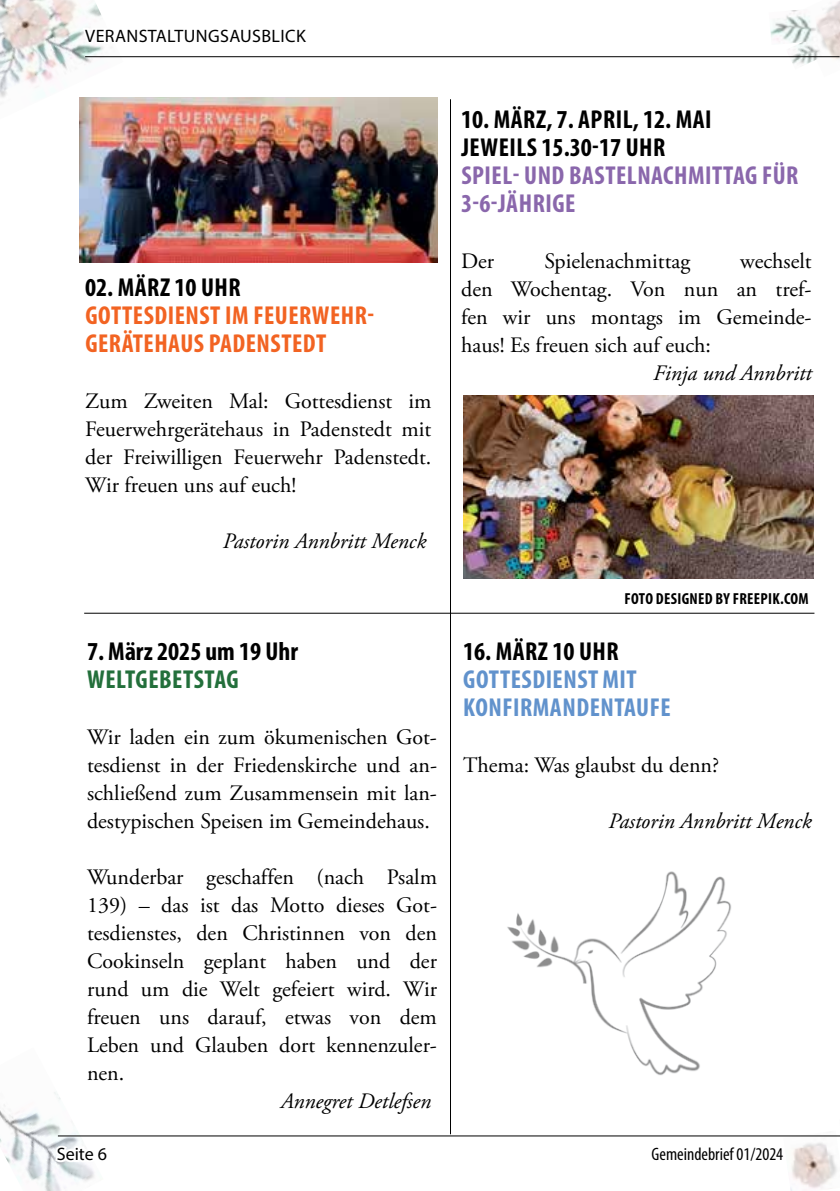
<style>
.page{position:relative;width:840px;height:1191px;background:#fff}
.page>*{position:absolute;margin:0;border:0;box-sizing:border-box;transform-origin:0 0}
.t1{font:700 condensed 26px/28px "Myriad Pro";letter-spacing:.02em;color:#000}
.t2{font:700 condensed 26px/28px "Myriad Pro";letter-spacing:.02em;color:#f26322}
.t3{font:700 condensed 26px/28px "Myriad Pro";letter-spacing:.02em;color:#8a67ac}
.t4{font:700 condensed 26px/28px "Myriad Pro";letter-spacing:.02em;color:#6192cc}
.t5{font:700 condensed 26px "Myriad Pro";color:#000}
.t6{font:700 condensed 26px "Myriad Pro";letter-spacing:.015em;color:#236f3b}
.t7{font:22px/28px "Adobe Garamond Pro";color:#000;text-align:justify}
.t8{font:italic 22px "Adobe Garamond Pro";color:#000}
.t9{font:18px "Myriad Pro";letter-spacing:.02em;color:#000}
.t10{font:condensed 18px "Myriad Pro";color:#000}
.t11{font:700 condensed 16px "Myriad Pro";letter-spacing:.02em;color:#000}
</style>
<div class="page">
<img style="left:0;top:0;width:123px;height:98px">
<img style="left:0;top:1092px;width:61px;height:32px">
<img style="left:816px;top:1px;width:23px;height:59px">
<img style="left:785px;top:37px;width:37px;height:27px">
<img style="left:770px;top:10px;width:46px;height:35px">
<svg style="left:0;top:1124px;width:839px;height:67px"></svg>
<hr style="left:58px;top:1135px;width:781px;height:1px;background:#000">
<hr style="left:85px;top:56px;width:754px;height:1px;background:#000">
<svg style="left:80px;top:0;width:234px;height:76px"></svg>
<hr style="left:84px;top:613px;width:730px;height:1px;background:#000">
<hr style="left:450px;top:99px;width:1px;height:1035px;background:#000">
<img style="left:79px;top:98px;width:358px;height:164px">
<img style="left:463px;top:395px;width:350px;height:183px">
<img style="left:507px;top:871px;width:224px;height:205px">
<p class="t9" style="left:85px;top:25px;width:222px">VERANSTALTUNGSAUSBLICK</p>
<p class="t1" style="left:85px;top:273px;width:157px">02. MÄRZ 10 UHR</p>
<p class="t2" style="left:85px;top:301px;width:290px">GOTTESDIENST IM FEUERWEHR-<br>GERÄTEHAUS PADENSTEDT</p>
<p class="t7" style="left:85px;top:388px;width:347px">Zum Zweiten Mal: Gottesdienst im Feuerwehrgerätehaus in Padenstedt mit der Freiwilligen Feuerwehr Padenstedt.<br>Wir freuen uns auf euch!</p>
<p class="t8" style="left:223px;top:528px;width:205px">Pastorin Annbritt Menck</p>
<p class="t5" style="left:87px;top:635px;width:212px">7. MÄRZ 2025 UM 19 UHR</p>
<p class="t6" style="left:87px;top:663px;width:151px">WELTGE BETSTAG</p>
<p class="t7" style="left:87px;top:724px;width:351px">Wir laden ein zum ökumenischen Got&shy;tesdienst in der Friedenskirche und an&shy;schließend zum Zusammensein mit lan&shy;destypischen Speisen im Gemeindehaus.</p>
<p class="t7" style="left:87px;top:864px;width:351px">Wunderbar geschaffen (nach Psalm 139) – das ist das Motto dieses Got&shy;tesdienstes, den Christinnen von den Cookinseln geplant haben und der rund um die Welt gefeiert wird. Wir freuen uns darauf, etwas von dem Leben und Glauben dort kennenzuler&shy;nen.</p>
<p class="t8" style="left:280px;top:1088px;width:152px">Annegret Detlefsen</p>
<p class="t1" style="left:461px;top:105px;width:252px">10. MÄRZ, 7. APRIL, 12. MAI<br>JEWEILS 15.30-17 UHR</p>
<p class="t3" style="left:461px;top:161px;width:339px">SPIEL- UND BASTELNACHMITTAG FÜR<br>3-6-JÄHRIGE</p>
<p class="t7" style="left:461px;top:248px;width:352px;text-indent:279px">wechselt den Wochentag. Von nun an tref&shy;fen wir uns montags im Gemeinde&shy;haus! Es freuen sich auf euch:</p>
<p class="t8" style="left:653px;top:360px;width:160px">Finja und Annbritt</p>
<p class="t7" style="left:461px;top:248px;width:35px">Der</p>
<p class="t7" style="left:544px;top:248px;width:147px">Spielenachmittag</p>
<p class="t11" style="left:624px;top:589px;width:185px">FOTO DESIGNED BY FREEPIK.COM</p>
<p class="t1" style="left:463px;top:637px;width:157px">16. MÄRZ 10 UHR</p>
<p class="t4" style="left:463px;top:665px;width:185px">GOTTESDIENSTMIT<br>KONFIRMANDENTAUFE</p>
<p class="t7" style="left:463px;top:752px;width:257px">Thema: Was glaubst du denn?</p>
<p class="t8" style="left:608px;top:808px;width:204px">Pastorin Annbritt Menck</p>
<p class="t9" style="left:57px;top:1142px;width:52px">SEITE 6</p>
<p class="t10" style="left:651px;top:1143px;width:133px">Gemeindebrief 01/2024</p>
</div>
